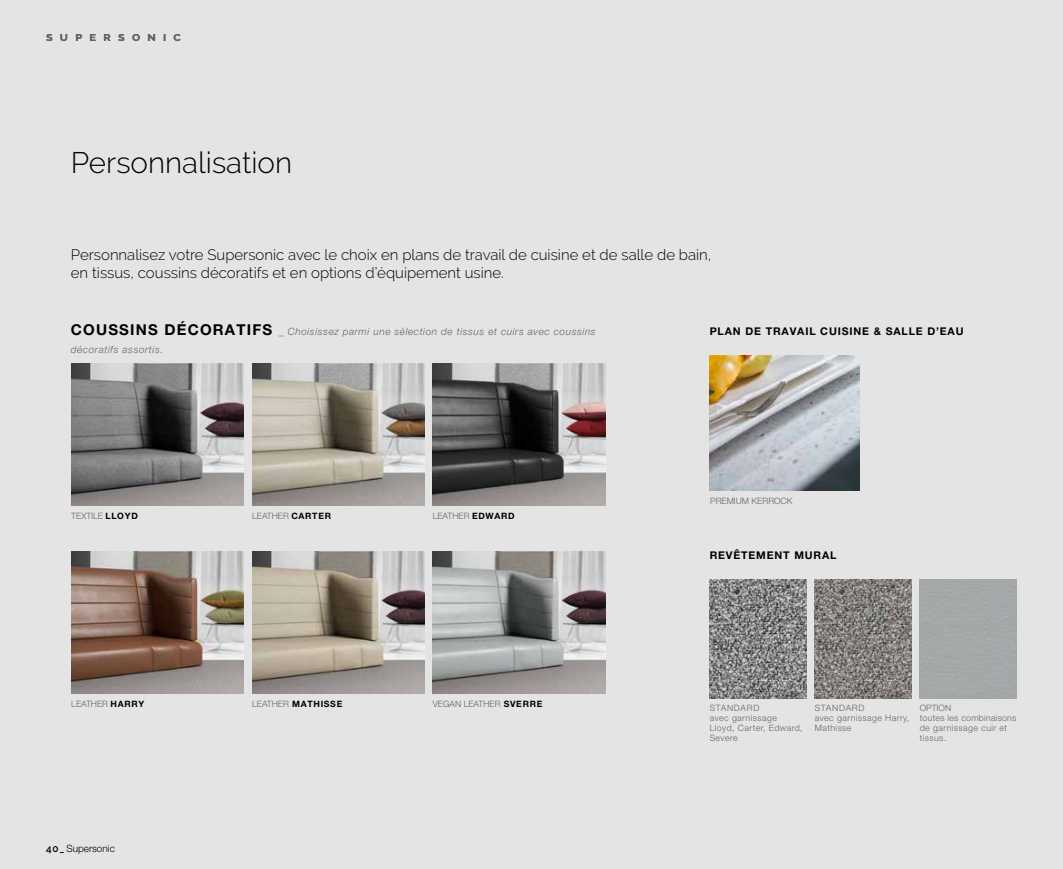
<style>
.page{position:relative;width:1063px;height:869px;background:#fff}
.page>*{position:absolute;margin:0;border:0;box-sizing:border-box;transform-origin:0 0}
.t1{font:300 29.62px "Raleway";color:#000}
.t2{font:300 15px/18px "Raleway";color:#000}
.t3{font:700 12.5px "Raleway";letter-spacing:.58em;color:#646463}
.t4{font:700 10.62px "Helvetica Neue LT Pro";letter-spacing:.08em;color:#000}
.t5{font:italic 300 10px/18px "Helvetica Neue LT Pro";letter-spacing:.06em;color:#636466}
.t6{font:300 10px "Helvetica Neue LT Pro";color:#000}
.t7{font:300 8.75px/10px "Helvetica Neue LT Pro";letter-spacing:.05em;color:#646463}
.t8{font:300 8.75px "Helvetica Neue LT Pro";color:#646463}
.t9{font:300 8.75px/10px "Helvetica Neue LT Pro";letter-spacing:.03em;color:#646463}
.t10{font:700 8.75px "Helvetica Neue LT Pro";letter-spacing:.08em;color:#000}
.s1{font-weight:700;font-style:normal;font-size:15px;color:#000}
.s2{font-weight:700;color:#000}
.s3{font-family:"Raleway";font-weight:600}
.s4{font-weight:300;color:#646463}
</style>
<div class="page">
<div style="left:0;top:0;width:1063px;height:868px;background:#e4e4e4"></div>
<img style="left:815px;top:579px;width:97px;height:118px">
<img style="left:710px;top:355px;width:150px;height:135px">
<img style="left:710px;top:579px;width:97px;height:118px">
<img style="left:71px;top:363px;width:173px;height:142px">
<img style="left:252px;top:363px;width:173px;height:142px">
<img style="left:433px;top:363px;width:172px;height:142px">
<img style="left:71px;top:551px;width:173px;height:142px">
<img style="left:252px;top:551px;width:173px;height:142px">
<img style="left:433px;top:551px;width:172px;height:142px">
<p class="t3" style="left:46px;top:29px;width:136px">supersonic</p>
<h1 class="t1" style="left:71px;top:145px;width:223px">Personnalisation</h1>
<p class="t2" style="left:71px;top:245px;width:642px">Personnalisez votre Supersonic avec le choix en plans de travail de cuisine et de salle de bain, en tissus, coussins décoratifs et en options d’équipement usine.</p>
<p class="t5" style="left:71px;top:322px;width:526px"><span class="s1">COUSSINS DÉCORATIFS</span> _ Choisissez parmi une sélection de tissus et cuirs avec coussins décoratifs assortis.</p>
<p class="t8" style="left:71px;top:510px;width:68px">TEXTILE <span class="s2">LLOYD</span></p>
<p class="t8" style="left:252px;top:510px;width:80px">LEATHER <span class="s2">CARTER</span></p>
<p class="t8" style="left:433px;top:510px;width:83px">LEATHER <span class="s2">EDWARD</span></p>
<p class="t8" style="left:71px;top:698px;width:75px">LEATHER <span class="s2">HARRY</span></p>
<p class="t6" style="left:46px;top:842px;width:70px"><span class="s3">40_</span> Supersonic</p>
<p class="t10" style="left:252px;top:698px;width:92px"><span class="s4">LEATHER</span> MATHISSE</p>
<p class="t8" style="left:433px;top:698px;width:111px">VEGAN LEATHER <span class="s2">SVERRE</span></p>
<p class="t4" style="left:710px;top:324px;width:255px">PLAN DE TRAVAIL CUISINE &amp; SALLE D’EAU</p>
<p class="t8" style="left:710px;top:495px;width:84px">PREMIUM KERROCK</p>
<p class="t4" style="left:710px;top:548px;width:128px">REVÊTEMENT MURAL</p>
<p class="t7" style="left:710px;top:702px;width:95px">STANDARD<br>avec garnissage<br>Lloyd, Carter, Edward,<br>Severe</p>
<p class="t7" style="left:815px;top:702px;width:96px">STANDARD<br>avec garnissage Harry,<br>Mathisse</p>
<p class="t9" style="left:920px;top:702px;width:98px">OPTION<br>toutes les combinaisons de garnissage cuir et tissus.</p>
</div>
